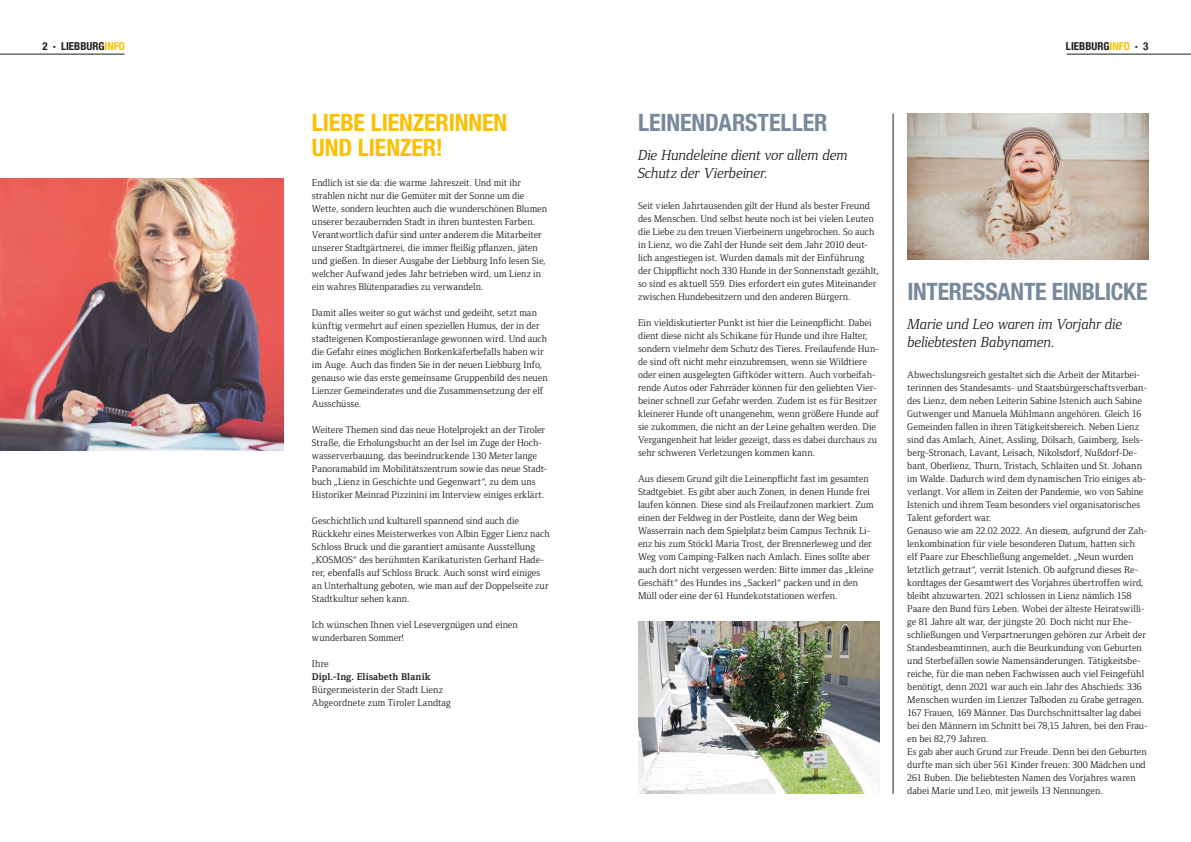
<style>
.page{position:relative;width:1191px;height:842px;background:#fff}
.page>*{position:absolute;margin:0;border:0;box-sizing:border-box;transform-origin:0 0}
.t1{font:700 condensed 24px "Helvetica Neue LT Std";letter-spacing:-.01em;color:#77899b}
.t2{font:700 condensed 24px/25px "Helvetica Neue LT Std";letter-spacing:-.005em;color:#fcc000}
.t3{font:italic 15px/18px "Foundry Form Serif";letter-spacing:-.005em;color:#1d1d1b}
.t4{font:700 condensed 11px "Helvetica Neue LT Std";color:#1d1d1b}
.t5{font:10px/13px "Foundry Form Serif";color:#1d1d1b}
.t6{font:700 10px "Foundry Form Serif";letter-spacing:.01em;color:#1d1d1b}
.s1{color:#fcc000}
</style>
<div class="page">
<img style="left:0;top:178px;width:283px;height:272px">
<hr style="left:0;top:54px;width:124px;height:1px;background:#1d1d1b">
<hr style="left:1066px;top:54px;width:125px;height:1px;background:#1d1d1b">
<hr style="left:893px;top:113px;width:1px;height:681px;background:#1d1d1b">
<img style="left:638px;top:621px;width:241px;height:173px">
<img style="left:907px;top:113px;width:241px;height:146px">
<p class="t4" style="left:43px;top:40px;width:84px">2 · LIEBBURG<span class="s1">INFO</span></p>
<p class="t4" style="left:1066px;top:40px;width:84px">LIEBBURG<span class="s1">INFO</span> · 3</p>
<h1 class="t2" style="left:312px;top:109px;width:197px">LIEBE LIENZERINNEN<br>UND LIENZER!</h1>
<p class="t5" style="left:312px;top:176px;width:237px">Endlich ist sie da: die warme Jahreszeit. Und mit ihr strahlen nicht nur die Gemüter mit der Sonne um die Wette, sondern leuchten auch die wunderschönen Blumen unserer bezaubernden Stadt in ihren buntesten Farben.<br>Verantwortlich dafür sind unter anderem die Mitarbeiter unserer Stadtgärtnerei, die immer fleißig pflanzen, jäten und gießen. In dieser Ausgabe der Liebburg Info lesen Sie, welcher Aufwand jedes Jahr betrieben wird, um Lienz in ein wahres Blütenparadies zu verwandeln.</p>
<p class="t5" style="left:312px;top:306px;width:237px">Damit alles weiter so gut wächst und gedeiht, setzt man künftig vermehrt auf einen speziellen Humus, der in der stadteigenen Kompostieranlage gewonnen wird. Und auch die Gefahr eines möglichen Borkenkäferbefalls haben wir im Auge. Auch das finden Sie in der neuen Liebburg Info, genauso wie das erste gemeinsame Gruppenbild des neuen Lienzer Gemeinderates und die Zusammensetzung der elf Ausschüsse.</p>
<p class="t5" style="left:312px;top:423px;width:237px">Weitere Themen sind das neue Hotelprojekt an der Tiroler Straße, die Erholungsbucht an der Isel im Zuge der Hoch&shy;wasserverbauung, das beeindruckende 130 Meter lange Panoramabild im Mobilitätszentrum sowie das neue Stadt&shy;buch „Lienz in Geschichte und Gegenwart“, zu dem uns Historiker Meinrad Pizzinini im Interview einiges erklärt.</p>
<p class="t5" style="left:312px;top:514px;width:239px">Geschichtlich und kulturell spannend sind auch die Rückkehr eines Meisterwerkes von Albin Egger Lienz nach Schloss Bruck und die garantiert amüsante Ausstellung „KOSMOS“ des berühmten Karikaturisten Gerhard Hade&shy;rer, ebenfalls auf Schloss Bruck. Auch sonst wird einiges an Unterhaltung geboten, wie man auf der Doppelseite zur Stadtkultur sehen kann.</p>
<p class="t5" style="left:312px;top:618px;width:207px">Ich wünschen Ihnen viel Lesevergnügen und einen wunderbaren Sommer!</p>
<p class="t5" style="left:312px;top:657px;width:18px">Ihre</p>
<p class="t6" style="left:312px;top:671px;width:121px">Dipl.-Ing. Elisabeth Blanik</p>
<p class="t5" style="left:312px;top:683px;width:141px">Bürgermeisterin der Stadt Lienz<br>Abgeordnete zum Tiroler Landtag</p>
<h1 class="t1" style="left:638px;top:107px;width:191px">LEINENDARSTELLER</h1>
<h2 class="t3" style="left:638px;top:146px;width:211px">Die Hundeleine dient vor allem dem<br>Schutz der Vierbeiner.</h2>
<p class="t5" style="left:638px;top:199px;width:242px">Seit vielen Jahrtausenden gilt der Hund als bester Freund des Menschen. Und selbst heute noch ist bei vielen Leuten die Liebe zu den treuen Vierbeinern ungebrochen. So auch in Lienz, wo die Zahl der Hunde seit dem Jahr 2010 deut&shy;lich angestiegen ist. Wurden damals mit der Einführung der Chippflicht noch 330 Hunde in der Sonnenstadt gezählt, so sind es aktuell 559. Dies erfordert ein gutes Miteinander zwischen Hundebesitzern und den anderen Bürgern.</p>
<p class="t5" style="left:638px;top:316px;width:242px">Ein vieldiskutierter Punkt ist hier die Leinenpflicht. Dabei dient diese nicht als Schikane für Hunde und ihre Halter, sondern vielmehr dem Schutz des Tieres. Freilaufende Hun&shy;de sind oft nicht mehr einzubremsen, wenn sie Wildtiere oder einen ausgelegten Giftköder wittern. Auch vorbeifah&shy;rende Autos oder Fahrräder können für den geliebten Vier&shy;beiner schnell zur Gefahr werden. Zudem ist es für Besitzer kleinerer Hunde oft unangenehm, wenn größere Hunde auf sie zukommen, die nicht an der Leine gehalten werden. Die Vergangenheit hat leider gezeigt, dass es dabei durchaus zu sehr schweren Verletzungen kommen kann.</p>
<p class="t5" style="left:638px;top:472px;width:237px">Aus diesem Grund gilt die Leinenpflicht fast im gesamten Stadtgebiet. Es gibt aber auch Zonen, in denen Hunde frei laufen können. Diese sind als Freilaufzonen markiert. Zum einen der Feldweg in der Postleite, dann der Weg beim Wasserrain nach dem Spielplatz beim Campus Technik Li&shy;enz bis zum Stöckl Maria Trost, der Brennerleweg und der Weg vom Camping-Falken nach Amlach. Eines sollte aber auch dort nicht vergessen werden: Bitte immer das „kleine Geschäft“ des Hundes ins „Sackerl“ packen und in den Müll oder eine der 61 Hundekotstationen werfen.</p>
<h1 class="t1" style="left:907px;top:276px;width:242px">INTERESSANTE EINBLICKE</h1>
<h2 class="t3" style="left:907px;top:315px;width:217px">Marie und Leo waren im Vorjahr die beliebtesten Babynamen.</h2>
<p class="t5" style="left:907px;top:368px;width:242px">Abwechslungsreich gestaltet sich die Arbeit der Mitarbei&shy;terinnen des Standesamts- und Staatsbürgerschaftsverban&shy;des Lienz, dem neben Leiterin Sabine Istenich auch Sabine Gutwenger und Manuela Mühlmann angehören. Gleich 16<br>Gemeinden fallen in ihren Tätigkeitsbereich. Neben Lienz sind das Amlach, Ainet, Assling, Dölsach, Gaimberg, Isels&shy;berg-Stronach, Lavant, Leisach, Nikolsdorf, Nußdorf-De&shy;bant, Oberlienz, Thurn, Tristach, Schlaiten und St. Johann im Walde. Dadurch wird dem dynamischen Trio einiges ab&shy;verlangt. Vor allem in Zeiten der Pandemie, wo von Sabine Istenich und ihrem Team besonders viel organisatorisches Talent gefordert war.<br>Genauso wie am 22.02.2022. An diesem, aufgrund der Zah&shy;lenkombination für viele besonderen Datum, hatten sich elf Paare zur Eheschließung angemeldet. „Neun wurden letztlich getraut“, verrät Istenich. Ob aufgrund dieses Re&shy;kordtages der Gesamtwert des Vorjahres übertroffen wird, bleibt abzuwarten. 2021 schlossen in Lienz nämlich 158<br>Paare den Bund fürs Leben. Wobei der älteste Heiratswilli&shy;ge 81 Jahre alt war, der jüngste 20. Doch nicht nur Ehe&shy;schließungen und Verpartnerungen gehören zur Arbeit der Standesbeamtinnen, auch die Beurkundung von Geburten und Sterbefällen sowie Namensänderungen. Tätigkeitsbe&shy;reiche, für die man neben Fachwissen auch viel Feingefühl benötigt, denn 2021 war auch ein Jahr des Abschieds: 336<br>Menschen wurden im Lienzer Talboden zu Grabe getragen.<br>167 Frauen, 169 Männer. Das Durchschnittsalter lag dabei bei den Männern im Schnitt bei 78,15 Jahren, bei den Frau&shy;en bei 82,79 Jahren.<br>Es gab aber auch Grund zur Freude. Denn bei den Geburten durfte man sich über 561 Kinder freuen: 300 Mädchen und 261 Buben. Die beliebtesten Namen des Vorjahres waren dabei Marie und Leo, mit jeweils 13 Nennungen.</p>
</div>
